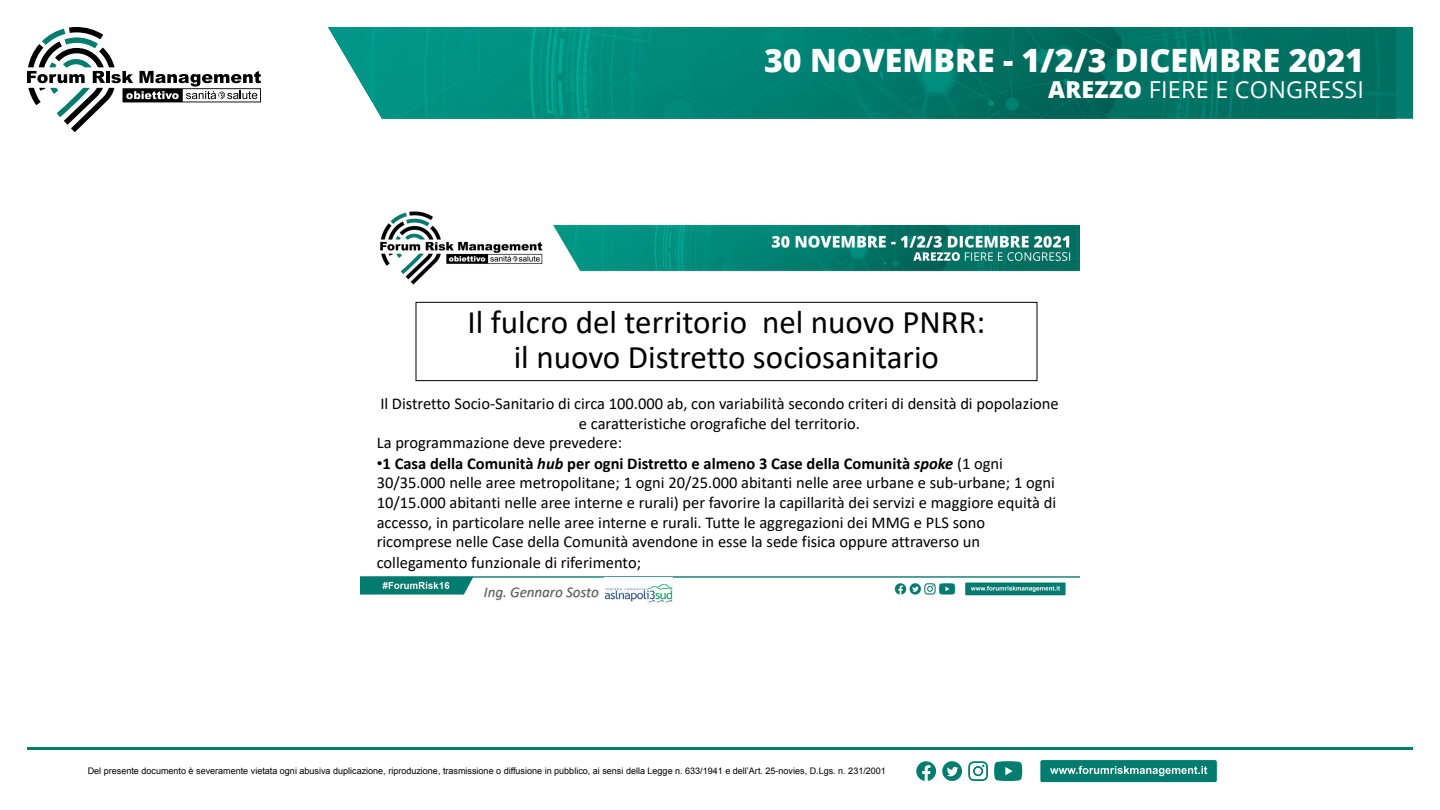
<style>
.page{position:relative;width:1440px;height:810px;background:#fff}
.page>*{position:absolute;margin:0;border:0;box-sizing:border-box;transform-origin:0 0}
.t1{font:33px/35.2px "Calibri";color:#000;text-align:center}
.t2{font:800 32.17px "Open Sans";color:#fff}
.t3{font:23.4px "Open Sans";letter-spacing:.01em;color:#fff}
.t4{font:16.5px/19.8px "Calibri";color:#000}
.t5{font:italic 15px "Calibri";color:#595959}
.t6{font:9px "Arial";color:#000}
.s1{font-weight:800}
.s2{font-family:"Arial"}
.s3{font-weight:700}
.s4{font-weight:700;font-style:italic}
</style>
<div class="page">
<svg style="left:27px;top:27px;width:234px;height:105px"></svg>
<img style="left:328px;top:27px;width:1068px;height:92px">
<div style="left:1040px;top:760px;width:177px;height:23px;background:#027c6f;border-radius:2px"></div>
<div style="left:1040px;top:759px;width:178px;height:24px;border:1px solid #fff;border-radius:2px"></div>
<svg style="left:1050px;top:766px;width:157px;height:10px"></svg>
<hr style="left:27px;top:747px;width:1386px;height:3px;background:#027c6f">
<svg style="left:968px;top:761px;width:20px;height:20px"></svg>
<svg style="left:994px;top:761px;width:28px;height:20px"></svg>
<svg style="left:916px;top:761px;width:20px;height:20px"></svg>
<svg style="left:942px;top:761px;width:20px;height:20px"></svg>
<img style="left:360px;top:211px;width:720px;height:385px">
<div style="left:416px;top:302px;width:621px;height:79px;background:#fff"></div>
<div style="left:416px;top:302px;width:621px;height:79px;border:1px solid #000"></div>
<img style="left:474px;top:578px;width:130px;height:23px">
<img style="left:604px;top:578px;width:69px;height:25px">
<h2 class="t2" style="left:764px;top:36px;width:602px">30 NOVEMBRE - 1/2/3 DICEMBRE 2021</h2>
<h3 class="t3" style="left:1048px;top:74px;width:317px"><span class="s1">AREZZO</span> FIERE E CONGRESSI</h3>
<h1 class="t1" style="left:468px;top:303px;width:519px">Il fulcro del territorio nel nuovo PNRR: il nuovo Distretto sociosanitario</h1>
<p class="t4" style="left:380px;top:394px;width:680px">Il Distretto Socio-Sanitario di circa 100.000 ab, con variabilità secondo criteri di densità di popolazione</p>
<p class="t4" style="left:579px;top:413px;width:282px">e caratteristiche orografiche del territorio.</p>
<p class="t4" style="left:377px;top:433px;width:247px">La programmazione deve prevedere:</p>
<p class="t4" style="left:377px;top:453px;width:681px"><span class="s2">•</span><span class="s3">1 Casa della Comunità</span> <span class="s4">hub</span> <span class="s3">per ogni Distretto e almeno 3 Case della Comunità</span> <span class="s4">spoke</span> (1 ogni 30/35.000 nelle aree metropolitane; 1 ogni 20/25.000 abitanti nelle aree urbane e sub-urbane; 1 ogni 10/15.000 abitanti nelle aree interne e rurali) per favorire la capillarità dei servizi e maggiore equità di accesso, in particolare nelle aree interne e rurali. Tutte le aggregazioni dei MMG e PLS sono ricomprese nelle Case della Comunità avendone in esse la sede fisica oppure attraverso un collegamento funzionale di riferimento;</p>
<p class="t5" style="left:484px;top:581px;width:116px">Ing. Gennaro Sosto</p>
<p class="t6" style="left:88px;top:765px;width:800px">Del presente documento è severamente vietata ogni abusiva duplicazione, riproduzione, trasmissione o diffusione in pubblico, ai sensi della Legge n. 633/1941 e dell’Art. 25-novies, D.Lgs. n. 231/2001</p>
</div>
